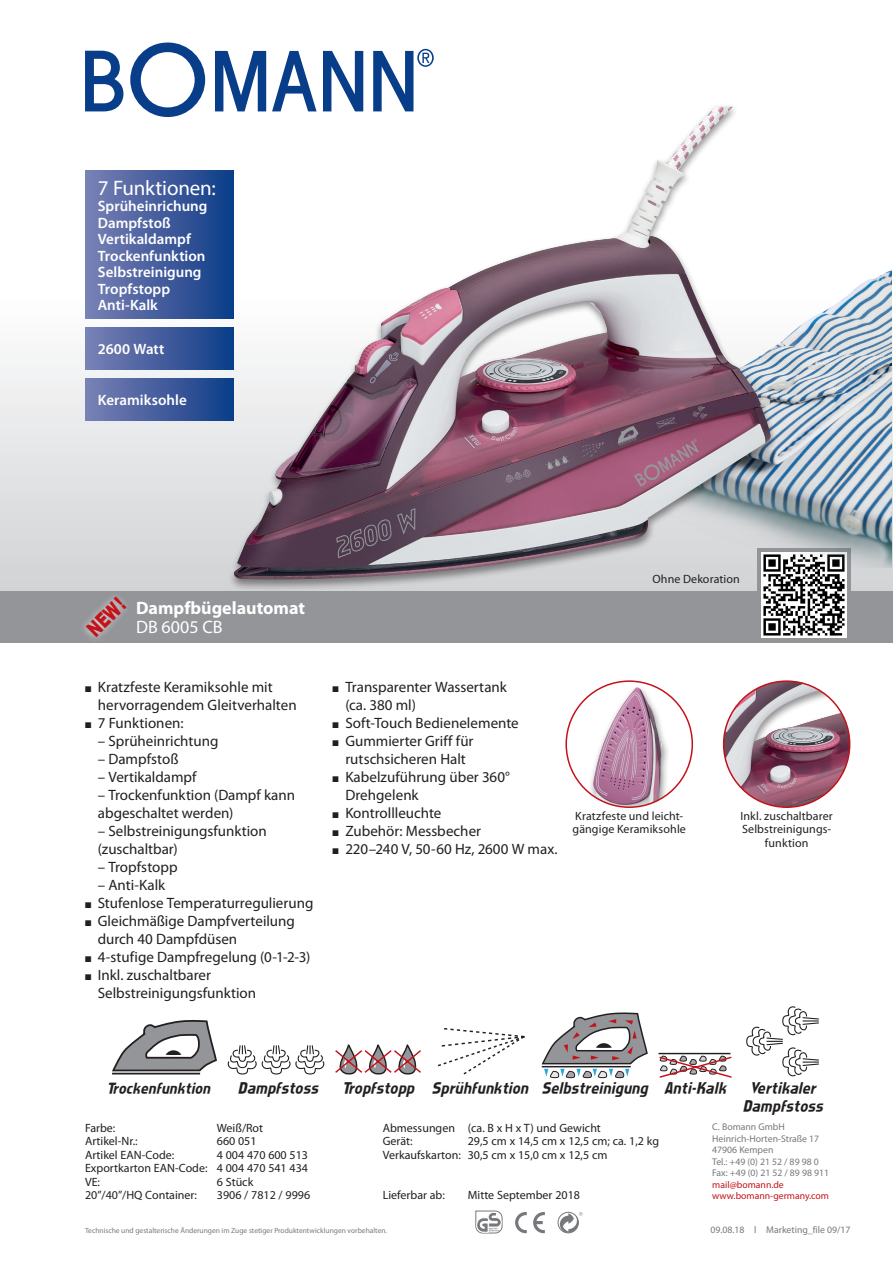
<style>
.page{position:relative;width:893px;height:1263px;background:#fff}
.page>*{position:absolute;margin:0;border:0;box-sizing:border-box;transform-origin:0 0}
.t1{font:21px "Myriad Pro";letter-spacing:-.01em;color:#fff}
.t2{font:900 21px "Arial";color:#c4121a;scale:.7 1}
.t3{font:700 18px "Myriad Pro";color:#fff}
.t4{font:18px "Myriad Pro";color:#fff}
.t5{font:italic 15.9px/18px "Agate SSK";color:#231f20;text-align:center}
.t6{font:italic 15.15px "Agate SSK";color:#231f20}
.t7{font:15px/18px "Myriad Pro";color:#231f20}
.t8{font:600 15px/16.5px "Myriad Pro";color:#fff}
.t9{font:12px/13.5px "Myriad Pro";color:#231f20}
.t10{font:9.75px/11.6px "Myriad Pro";color:#76787b}
.t11{font:9.75px/11.6px "Myriad Pro";color:#c4121a}
.t12{font:7.5px "Myriad Pro";color:#76787b}
</style>
<div class="page">
<div style="left:0;top:298px;width:893px;height:297px;background:linear-gradient(to bottom,#fefefe,#d0d1d4)"></div>
<svg style="left:515px;top:1212px;width:12px;height:21px"></svg>
<svg style="left:533px;top:1212px;width:12px;height:21px"></svg>
<div style="left:558px;top:1212px;width:21px;height:21px;border:1px solid #76787b;border-radius:50%"></div>
<svg style="left:560px;top:1212px;width:23px;height:21px"></svg>
<div style="left:0;top:591px;width:893px;height:51px;background:#939598"></div>
<svg style="left:323px;top:51px;width:40px;height:53px"></svg>
<svg style="left:373px;top:49px;width:61px;height:55px"></svg>
<svg style="left:215px;top:51px;width:51px;height:60px"></svg>
<svg style="left:85px;top:51px;width:38px;height:60px"></svg>
<svg style="left:130px;top:43px;width:75px;height:74px"></svg>
<svg style="left:274px;top:51px;width:41px;height:53px"></svg>
<svg style="left:475px;top:1210px;width:27px;height:23px"></svg>
<svg style="left:75px;top:586px;width:62px;height:57px"></svg>
<img style="left:761px;top:567px;width:85px;height:71px">
<svg style="left:541px;top:1012px;width:107px;height:66px"></svg>
<svg style="left:112px;top:1020px;width:105px;height:52px"></svg>
<hr style="left:112px;top:1073px;width:88px;height:1px;background:#231f20">
<svg style="left:227px;top:1045px;width:98px;height:30px"></svg>
<svg style="left:438px;top:1028px;width:87px;height:47px"></svg>
<svg style="left:335px;top:1045px;width:86px;height:29px"></svg>
<svg style="left:746px;top:1006px;width:73px;height:71px"></svg>
<svg style="left:659px;top:1055px;width:73px;height:23px"></svg>
<hr style="left:658px;top:1053px;width:72px;height:1px;background:#231f20">
<img style="left:778px;top:269px;width:114px;height:298px">
<div style="left:228px;top:104px;width:550px;height:487px;background:#231f20;opacity:.5"></div>
<img style="left:233px;top:107px;width:538px;height:473px">
<div style="left:587px;top:685px;width:83px;height:122px;background:#231f20;opacity:.5"></div>
<img style="left:593px;top:687px;width:69px;height:120px">
<img style="left:724px;top:681px;width:126px;height:126px">
<div style="left:85px;top:170px;width:149px;height:149px;background:linear-gradient(to right,#7b80b5,#0d3c87)"></div>
<div style="left:85px;top:327px;width:149px;height:43px;background:linear-gradient(to right,#7b80b5,#0d3c87)"></div>
<div style="left:85px;top:378px;width:149px;height:43px;background:linear-gradient(to right,#7b80b5,#0d3c87)"></div>
<h1 class="t1" style="left:98px;top:175px;width:120px">7 Funktionen:</h1>
<p class="t8" style="left:98px;top:197px;width:111px">Sprüheinrichung<br>Dampfstoß<br>Vertikaldampf<br>Trockenfunktion<br>Selbstreinigung<br>Tropfstopp<br>Anti-Kalk</p>
<p class="t8" style="left:98px;top:341px;width:68px">2600 Watt</p>
<p class="t8" style="left:98px;top:392px;width:90px">Keramiksohle</p>
<h1 class="t2" style="left:80px;top:622px;width:65px;rotate:-45deg">NEW!</h1>
<p class="t3" style="left:136px;top:596px;width:171px">Dampfbügelautomat</p>
<p class="t4" style="left:136px;top:616px;width:88px">DB 6005 CB</p>
<p class="t7" style="left:98px;top:677px;width:200px;text-indent:-13px">■ Kratzfeste Keramiksohle mit hervorragendem Gleitverhalten</p>
<p class="t7" style="left:85px;top:713px;width:100px">■ 7 Funktionen:</p>
<p class="t7" style="left:98px;top:731px;width:122px">– Sprüheinrichtung</p>
<p class="t7" style="left:98px;top:749px;width:82px">– Dampfstoß</p>
<p class="t7" style="left:98px;top:767px;width:100px">– Vertikaldampf</p>
<p class="t7" style="left:98px;top:785px;width:199px">– Trockenfunktion (Dampf kann abgeschaltet werden)</p>
<p class="t7" style="left:98px;top:821px;width:171px">– Selbstreinigungsfunktion (zuschaltbar)</p>
<p class="t7" style="left:98px;top:857px;width:81px">– Tropfstopp</p>
<p class="t7" style="left:98px;top:875px;width:69px">– Anti-Kalk</p>
<p class="t7" style="left:85px;top:893px;width:230px">■ Stufenlose Temperaturregulierung</p>
<p class="t7" style="left:98px;top:911px;width:199px;text-indent:-13px">■ Gleichmäßige Dampfverteilung durch 40 Dampfdüsen</p>
<p class="t7" style="left:85px;top:947px;width:227px">■ 4-stufige Dampfregelung (0-1-2-3)</p>
<p class="t7" style="left:98px;top:965px;width:160px;text-indent:-13px">■ Inkl. zuschaltbarer<br>Selbstreinigungsfunktion</p>
<p class="t9" style="left:652px;top:572px;width:89px">Ohne Dekoration</p>
<p class="t7" style="left:345px;top:677px;width:163px;text-indent:-13px">■ Transparenter Wassertank (ca. 380 ml)</p>
<p class="t7" style="left:333px;top:713px;width:188px">■ Soft-Touch Bedienelemente</p>
<p class="t7" style="left:333px;top:731px;width:142px;text-align:center">■ Gummierter Griff für rutschsicheren Halt</p>
<p class="t7" style="left:345px;top:767px;width:166px;text-indent:-13px">■ Kabelzuführung über 360°<br>Drehgelenk</p>
<p class="t7" style="left:333px;top:803px;width:110px">■ Kontrollleuchte</p>
<p class="t7" style="left:333px;top:821px;width:150px">■ Zubehör: Messbecher</p>
<p class="t7" style="left:333px;top:839px;width:227px">■ 220–240 V, 50-60 Hz, 2600 W max.</p>
<p class="t9" style="left:572px;top:809px;width:115px">Kratzfeste und leicht&shy;gängige Keramiksohle</p>
<p class="t9" style="left:741px;top:809px;width:94px;text-align:center">Inkl. zuschaltbarer<br>Selbstreinigungs&shy;funktion</p>
<p class="t6" style="left:107px;top:1079px;width:105px">Trockenfunktion</p>
<p class="t5" style="left:238px;top:1079px;width:82px">Dampfstoss</p>
<p class="t5" style="left:342px;top:1079px;width:308px">Tropfstopp Sprühfunktion Selbstreinigung</p>
<p class="t5" style="left:742px;top:1079px;width:82px">Vertikaler<br>Dampfstoss</p>
<p class="t5" style="left:664px;top:1079px;width:63px">Anti-Kalk</p>
<p class="t9" style="left:85px;top:1121px;width:32px">Farbe:</p>
<p class="t9" style="left:217px;top:1121px;width:48px">Weiß/Rot</p>
<p class="t9" style="left:85px;top:1134px;width:54px">Artikel-Nr.:</p>
<p class="t9" style="left:217px;top:1134px;width:41px">660 051</p>
<p class="t9" style="left:85px;top:1148px;width:91px">Artikel EAN-Code:</p>
<p class="t9" style="left:85px;top:1148px;width:225px;text-align:justify;text-indent:132px">4 004 470 600 513<br>Exportkarton EAN-Code: 4 004 470 541 434<br>VE:</p>
<p class="t9" style="left:217px;top:1175px;width:38px">6 Stück</p>
<p class="t9" style="left:85px;top:1188px;width:114px">20”/40”/HQ Container:</p>
<p class="t9" style="left:217px;top:1188px;width:95px">3906 / 7812 / 9996</p>
<p class="t9" style="left:383px;top:1121px;width:220px">Abmessungen (ca. B x H x T) und Gewicht<br>Gerät:</p>
<p class="t9" style="left:383px;top:1134px;width:278px;text-indent:85px">29,5 cm x 14,5 cm x 12,5 cm; ca. 1,2 kg<br>Verkaufskarton: 30,5 cm x 15,0 cm x 12,5 cm</p>
<p class="t9" style="left:383px;top:1188px;width:64px">Lieferbar ab:</p>
<p class="t9" style="left:468px;top:1188px;width:114px">Mitte September 2018</p>
<p class="t12" style="left:85px;top:1226px;width:304px">Technische und gestalterische Änderungen im Zuge stetiger Produktentwicklungen vorbehalten.</p>
<p class="t10" style="left:712px;top:1121px;width:118px">C. Bomann GmbH<br>Heinrich-Horten-Straße 17<br>47906 Kempen<br>Tel.: +49 (0) 21 52 / 89 98 0<br>Fax: +49 (0) 21 52 / 89 98 911</p>
<p class="t11" style="left:712px;top:1178px;width:118px">mail@bomann.de www.bomann-germany.com</p>
<p class="t10" style="left:710px;top:1224px;width:142px">09.08.18 l Marketing_file 09/17</p>
</div>
